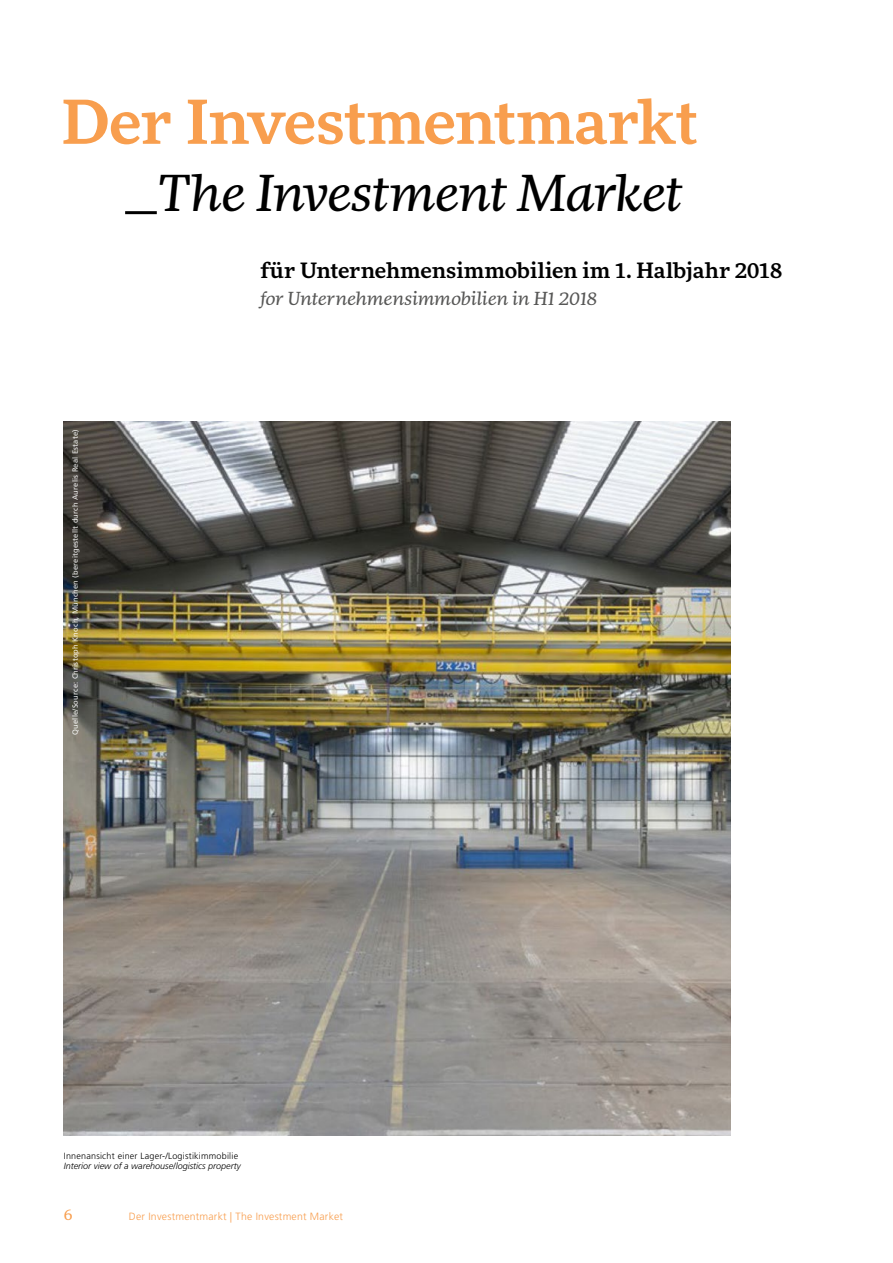
<style>
.page{position:relative;width:893px;height:1263px;background:#fff}
.page>*{position:absolute;margin:0;border:0;box-sizing:border-box;transform-origin:0 0}
.t1{font:500 expanded 60px "More Pro";letter-spacing:-.02em;color:#f89e4e}
.t2{font:italic expanded 49.5px "More Pro";letter-spacing:-.02em;color:#000}
.t3{font:500 expanded 21px "More Pro";letter-spacing:-.01em;color:#000}
.t4{font:italic expanded 18px "More Pro";letter-spacing:-.01em;color:#575756}
.t5{font:expanded 15px "More Pro";color:#f89e4e}
.t6{font:300 10.5px "Frutiger LT Std";letter-spacing:.02em;color:#f89e4e}
.t7{font:italic 300 9px "Frutiger LT Std";color:#000}
.t8{font:300 9px "Frutiger LT Std";letter-spacing:.025em;color:#000}
.t9{font:7.5px "Frutiger LT Std";letter-spacing:.025em;color:#fff}
</style>
<div class="page">
<img style="left:64px;top:421px;width:667px;height:715px">
<hr style="left:125px;top:211px;width:32px;height:3px;background:#000">
<h1 class="t1" style="left:62px;top:78px;width:638px">Der Investmentmarkt</h1>
<h2 class="t2" style="left:157px;top:159px;width:527px">The Investment Market</h2>
<h3 class="t3" style="left:260px;top:255px;width:523px">für Unternehmensimmobilien im 1. Halbjahr 2018</h3>
<p class="t9" style="left:71px;top:735px;width:307px;rotate:-90deg">Quelle/Source: Christoph Knoch, München (bereitgestellt durch Aurelis Real Estate)</p>
<h3 class="t4" style="left:260px;top:286px;width:338px">for Unternehmensimmobilien in H1 2018</h3>
<p class="t8" style="left:64px;top:1151px;width:176px">Innenansicht einer Lager-/Logistikimmobilie</p>
<p class="t7" style="left:64px;top:1161px;width:179px">Interior view of a warehouse/logistics property</p>
<h3 class="t5" style="left:64px;top:1205px;width:10px">6</h3>
<h3 class="t6" style="left:129px;top:1211px;width:216px">Der Investmentmarkt | The Investment Market</h3>
</div>
